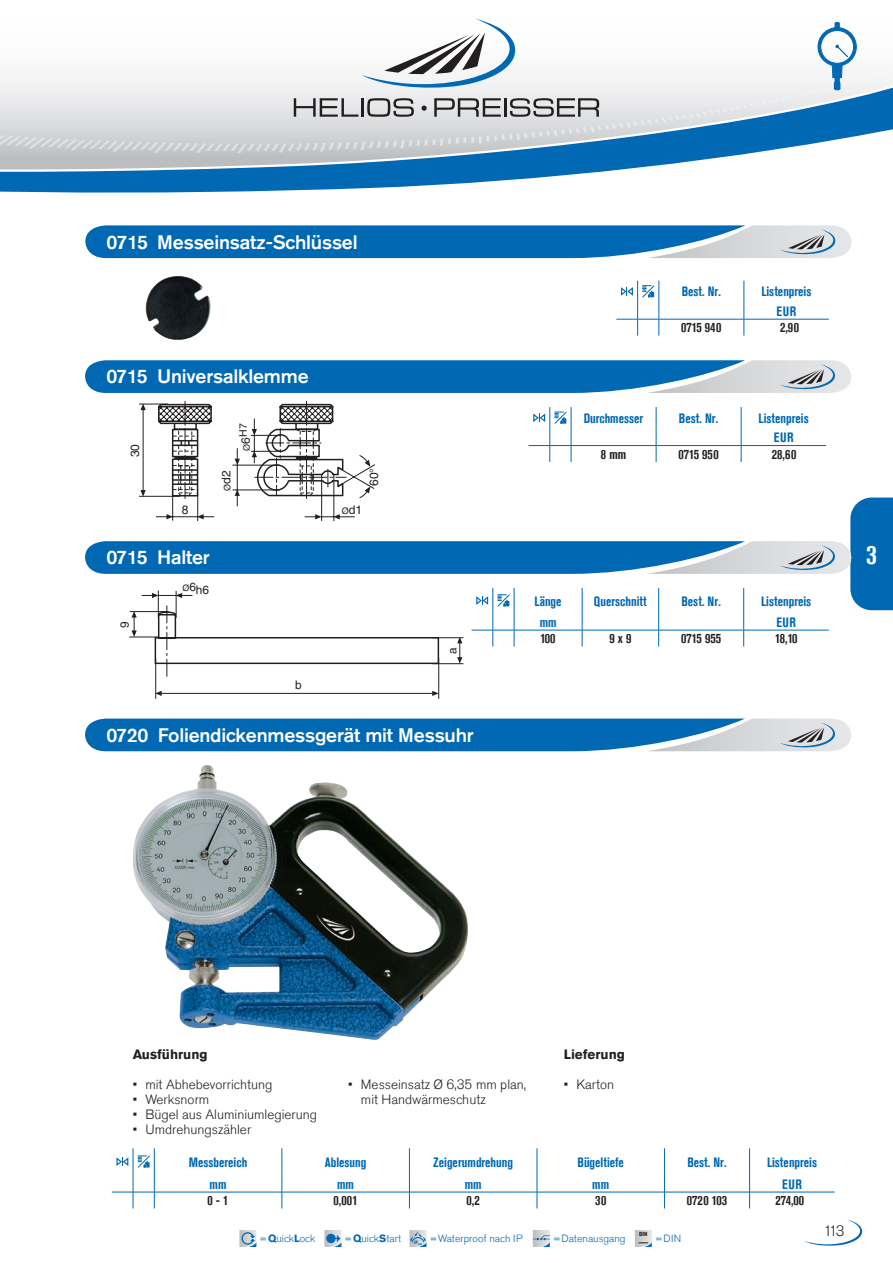
<style>
.page{position:relative;width:893px;height:1263px;background:#fff}
.page>*{position:absolute;margin:0;border:0;box-sizing:border-box;transform-origin:0 0}
.t1{font:700 condensed 27px "Akzidenz Grotesk Std";color:#fff}
.t2{font:500 19.5px "Akzidenz Grotesk Std";letter-spacing:-.01em;color:#fff}
.t3{font:300 15px "Akzidenz Grotesk Std";color:#231f20}
.t4{font:700 condensed 13.5px/19.2px "Akzidenz Grotesk Std";color:#0168b3;text-align:center}
.t5{font:300 13.5px/15px "Akzidenz Grotesk Std";color:#231f20}
.t6{font:700 condensed 13.5px "Akzidenz Grotesk Std";color:#231f20}
.t7{font:700 13.5px "Akzidenz Grotesk Std";color:#231f20}
.t8{font:12px "Helvetica";color:#231f20}
.t9{font:11.85px "Helvetica";color:#231f20}
.t10{font:300 10.5px "Akzidenz Grotesk Std";color:#0168b3}
.t11{font:10.5px "Helvetica";color:#231f20}
.t12{font:800 condensed 5.85px "Akzidenz Grotesk Std";color:#231f20}
.t13{font:800 condensed 4.65px "Akzidenz Grotesk Std";color:#0168b3}
.s1{font-size:12px}
.s2{font-size:9px}
.s3{font-weight:700}
</style>
<div class="page">
<svg style="left:0;top:41px;width:893px;height:37px"></svg>
<svg style="left:0;top:78px;width:893px;height:115px"></svg>
<svg style="left:239px;top:1230px;width:17px;height:17px"></svg>
<svg style="left:324px;top:1230px;width:17px;height:17px"></svg>
<div style="left:326px;top:1234px;width:10px;height:9px;background:#0168b3;border-radius:5px"></div>
<svg style="left:409px;top:1230px;width:17px;height:17px"></svg>
<svg style="left:533px;top:1230px;width:17px;height:17px"></svg>
<svg style="left:635px;top:1230px;width:17px;height:17px"></svg>
<img style="left:742px;top:71px;width:150px;height:37px">
<svg style="left:294px;top:98px;width:64px;height:19px"></svg>
<hr style="left:361px;top:98px;width:3px;height:19px;background:#231f20">
<svg style="left:367px;top:98px;width:47px;height:19px"></svg>
<svg style="left:422px;top:106px;width:5px;height:5px"></svg>
<svg style="left:434px;top:98px;width:165px;height:19px;background:#a09fa0"></svg>
<svg style="left:362px;top:18px;width:160px;height:73px"></svg>
<svg style="left:804px;top:1219px;width:59px;height:27px"></svg>
<svg style="left:818px;top:22px;width:38px;height:68px"></svg>
<hr style="left:438px;top:658px;width:1px;height:41px;background:#231f20">
<hr style="left:155px;top:658px;width:1px;height:41px;background:#231f20">
<hr style="left:161px;top:693px;width:272px;height:1px;background:#231f20">
<svg style="left:432px;top:691px;width:7px;height:5px"></svg>
<svg style="left:155px;top:691px;width:7px;height:5px"></svg>
<svg style="left:85px;top:225px;width:766px;height:33px;background:#3282bc"></svg>
<img style="left:145px;top:276px;width:66px;height:64px">
<hr style="left:744px;top:319px;width:85px;height:1px;background:#0168b3">
<hr style="left:659px;top:319px;width:85px;height:1px;background:#0168b3">
<svg style="left:744px;top:281px;width:1px;height:55px"></svg>
<svg style="left:616px;top:281px;width:44px;height:55px"></svg>
<svg style="left:85px;top:360px;width:766px;height:33px;background:#3182bc"></svg>
<svg style="left:85px;top:401px;width:808px;height:278px"></svg>
<img style="left:133px;top:765px;width:335px;height:275px">
<svg style="left:85px;top:719px;width:766px;height:32px;background:#2f80bc"></svg>
<hr style="left:750px;top:1192px;width:85px;height:1px;background:#0168b3">
<hr style="left:665px;top:1192px;width:85px;height:1px;background:#0168b3">
<hr style="left:537px;top:1192px;width:128px;height:1px;background:#0168b3">
<hr style="left:409px;top:1192px;width:128px;height:1px;background:#0168b3">
<hr style="left:282px;top:1192px;width:127px;height:1px;background:#0168b3">
<hr style="left:154px;top:1192px;width:128px;height:1px;background:#0168b3">
<svg style="left:749px;top:1148px;width:1px;height:60px"></svg>
<svg style="left:664px;top:1148px;width:1px;height:60px"></svg>
<svg style="left:537px;top:1148px;width:1px;height:60px"></svg>
<svg style="left:409px;top:1148px;width:1px;height:60px"></svg>
<svg style="left:282px;top:1148px;width:1px;height:60px"></svg>
<svg style="left:112px;top:1148px;width:43px;height:60px"></svg>
<h2 class="t2" style="left:107px;top:230px;width:252px">0715 Messeinsatz-Schlüssel</h2>
<h2 class="t2" style="left:106px;top:365px;width:204px">0715 Universalklemme</h2>
<p class="t8" style="left:128px;top:457px;width:15px;rotate:-90deg">30</p>
<p class="t8" style="left:182px;top:503px;width:8px">8</p>
<p class="t11" style="left:237px;top:451px;width:29px;rotate:-90deg"><sub>Ø</sub><span class="s1">6</span>H7</p>
<p class="t8" style="left:219px;top:491px;width:22px;rotate:-90deg"><span class="s2">Ø</span>d2</p>
<p class="t8" style="left:367px;top:486px;width:20px;rotate:-90deg">60°</p>
<p class="t8" style="left:342px;top:503px;width:22px"><span class="s2">Ø</span>d1</p>
<h2 class="t2" style="left:106px;top:545px;width:105px">0715 Halter</h2>
<p class="t9" style="left:118px;top:627px;width:8px;rotate:-90deg">9</p>
<p class="t9" style="left:182px;top:583px;width:28px"><sup>Ø</sup>6h6</p>
<p class="t9" style="left:295px;top:678px;width:8px">b</p>
<p class="t9" style="left:445px;top:654px;width:8px;rotate:-90deg">a</p>
<h2 class="t2" style="left:106px;top:723px;width:369px">0720 Foliendickenmessgerät mit Messuhr</h2>
<p class="t4" style="left:682px;top:282px;width:41px">Best. Nr.</p>
<p class="t4" style="left:761px;top:282px;width:52px">Listenpreis<br>EUR</p>
<p class="t6" style="left:681px;top:320px;width:42px">0715 940</p>
<p class="t6" style="left:780px;top:320px;width:21px">2,90</p>
<p class="t4" style="left:584px;top:409px;width:61px">Durchmesser</p>
<p class="t4" style="left:679px;top:409px;width:41px">Best. Nr.</p>
<p class="t4" style="left:759px;top:409px;width:52px">Listenpreis<br>EUR</p>
<p class="t6" style="left:601px;top:446px;width:27px">8 mm</p>
<p class="t6" style="left:678px;top:446px;width:42px">0715 950</p>
<p class="t6" style="left:772px;top:446px;width:26px">28,60</p>
<p class="t4" style="left:535px;top:591px;width:29px">Länge</p>
<p class="t4" style="left:594px;top:591px;width:54px">Querschnitt</p>
<p class="t4" style="left:682px;top:591px;width:41px">Best. Nr.</p>
<p class="t4" style="left:761px;top:591px;width:52px">Listenpreis</p>
<p class="t4" style="left:540px;top:612px;width:18px">mm</p>
<p class="t4" style="left:776px;top:612px;width:21px">EUR</p>
<p class="t6" style="left:541px;top:631px;width:17px">100</p>
<p class="t6" style="left:609px;top:631px;width:23px">9 x 9</p>
<p class="t6" style="left:681px;top:631px;width:41px">0715 955</p>
<p class="t6" style="left:775px;top:631px;width:24px">18,10</p>
<h1 class="t1" style="left:866px;top:539px;width:12px">3</h1>
<p class="t7" style="left:133px;top:1046px;width:77px">Ausführung</p>
<p class="t5" style="left:133px;top:1077px;width:141px">• mit Abhebevorrichtung</p>
<p class="t5" style="left:133px;top:1092px;width:78px">• Werksnorm</p>
<p class="t5" style="left:133px;top:1107px;width:186px">• Bügel aus Aluminiumlegierung</p>
<p class="t5" style="left:133px;top:1122px;width:120px">• Umdrehungszähler</p>
<p class="t5" style="left:361px;top:1077px;width:167px;text-indent:-13px">• Messeinsatz Ø 6,35 mm plan, mit Handwärmeschutz</p>
<p class="t7" style="left:564px;top:1046px;width:63px">Lieferung</p>
<p class="t5" style="left:564px;top:1077px;width:52px">• Karton</p>
<p class="t4" style="left:189px;top:1152px;width:60px">Messbereich</p>
<p class="t4" style="left:325px;top:1152px;width:43px">Ablesung</p>
<p class="t4" style="left:433px;top:1152px;width:81px">Zeigerumdrehung</p>
<p class="t4" style="left:578px;top:1152px;width:48px">Bügeltiefe</p>
<p class="t4" style="left:687px;top:1152px;width:41px">Best. Nr.</p>
<p class="t4" style="left:767px;top:1152px;width:52px">Listenpreis</p>
<p class="t4" style="left:210px;top:1174px;width:18px">mm</p>
<p class="t4" style="left:337px;top:1174px;width:18px">mm</p>
<p class="t4" style="left:465px;top:1174px;width:18px">mm</p>
<p class="t4" style="left:592px;top:1174px;width:18px">mm</p>
<p class="t4" style="left:782px;top:1174px;width:21px">EUR</p>
<p class="t6" style="left:208px;top:1193px;width:23px">0 - 1</p>
<p class="t6" style="left:334px;top:1193px;width:26px">0,001</p>
<p class="t6" style="left:467px;top:1193px;width:15px">0,2</p>
<p class="t6" style="left:595px;top:1193px;width:13px">30</p>
<p class="t6" style="left:687px;top:1193px;width:42px">0720 103</p>
<p class="t6" style="left:776px;top:1193px;width:30px">274,00</p>
<p class="t12" style="left:639px;top:1231px;width:10px">DIN</p>
<p class="t10" style="left:260px;top:1233px;width:57px">=<span class="s3">Q</span>uick<span class="s3">L</span>ock</p>
<p class="t10" style="left:345px;top:1233px;width:58px">=<span class="s3">Q</span>uick<span class="s3">S</span>tart</p>
<p class="t10" style="left:430px;top:1233px;width:94px">=Waterproof nach IP</p>
<p class="t10" style="left:553px;top:1233px;width:74px">=Datenausgang</p>
<p class="t10" style="left:655px;top:1233px;width:28px">=DIN</p>
<p class="t13" style="left:414px;top:1240px;width:5px">IP</p>
<p class="t3" style="left:823px;top:1222px;width:23px">113</p>
</div>
